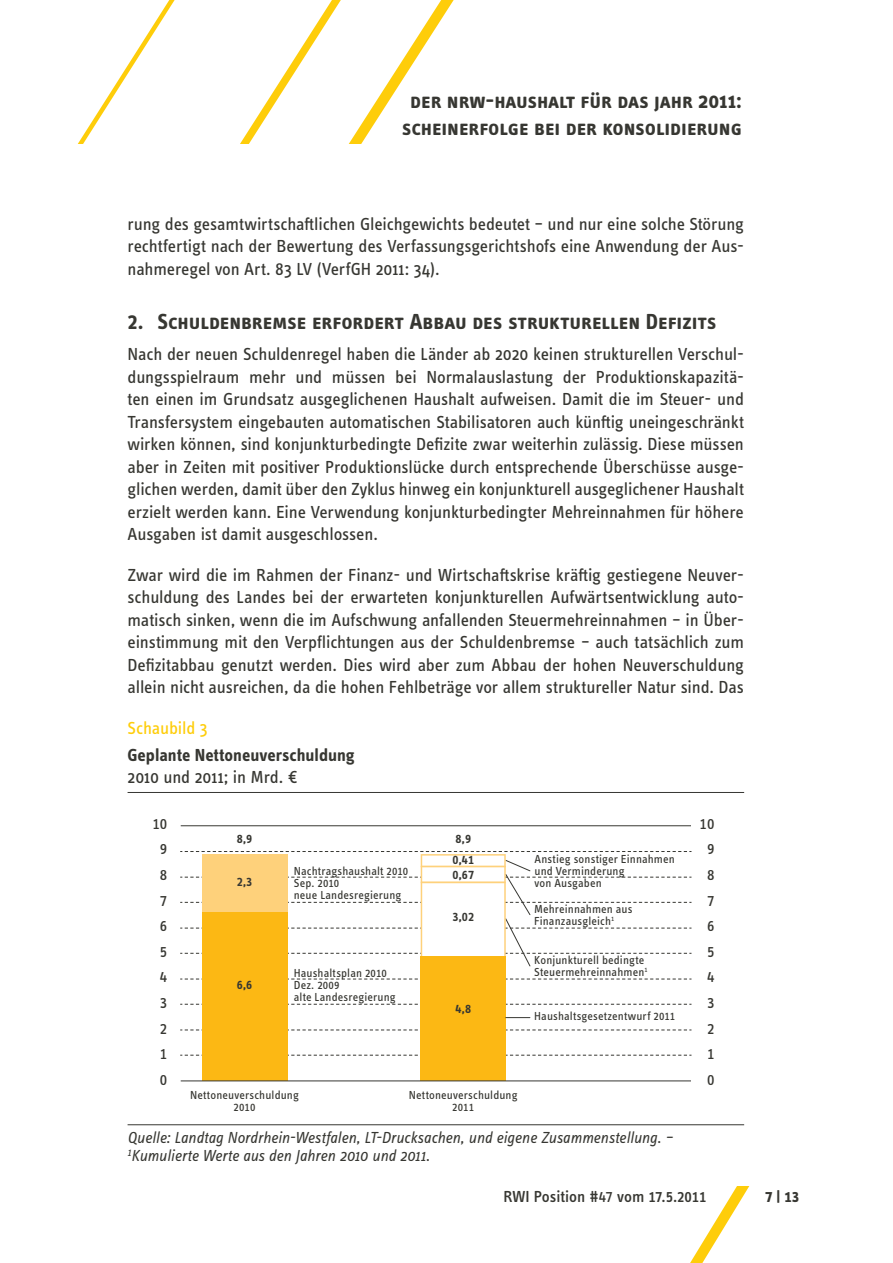
<style>
.page{position:relative;width:893px;height:1263px;background:#fff}
.page>*{position:absolute;margin:0;border:0;box-sizing:border-box;transform-origin:0 0}
.t1{font:700 22.5px/27px "Info OT Text";letter-spacing:-.01em;color:#373732;text-align:center}
.t2{font:18px/22.5px "Info OT Text";letter-spacing:-.01em;color:#373732;text-align:justify}
.t3{font:700 18px "Info OT Text";color:#373732}
.t4{font:18px "Info OT Text";letter-spacing:-.01em;color:#fecd0a}
.t5{font:italic 16.5px/18px "Info OT Text";letter-spacing:-.005em;color:#373732}
.t6{font:500 16.5px "Info OT Text";color:#373732}
.t7{font:16.5px/25.7px "Info OT Text";color:#373732;text-align:center}
.t8{font:700 16.5px "Info OT Text";color:#373732}
.t9{font:600 13.5px "Info OT Text";color:#373732}
.t10{font:12px/12px "Info OT Text";letter-spacing:.01em;color:#373732}
.s1{font-weight:400}
</style>
<div class="page">
<svg style="left:690px;top:1186px;width:60px;height:77px"></svg>
<svg style="left:240px;top:0;width:214px;height:144px"></svg>
<svg style="left:77px;top:0;width:98px;height:144px"></svg>
<hr style="left:128px;top:792px;width:616px;height:1px;background:#373732">
<hr style="left:128px;top:1124px;width:616px;height:1px;background:#373732">
<svg style="left:181px;top:1055px;width:510px;height:1px"></svg>
<svg style="left:181px;top:1030px;width:510px;height:1px"></svg>
<svg style="left:181px;top:1004px;width:510px;height:1px"></svg>
<svg style="left:181px;top:979px;width:510px;height:1px"></svg>
<hr style="left:181px;top:825px;width:510px;height:1px;background:#373732">
<svg style="left:181px;top:851px;width:510px;height:116px"></svg>
<div style="left:421px;top:956px;width:85px;height:125px;background:#fcb814"></div>
<svg style="left:506px;top:1017px;width:24px;height:1px"></svg>
<div style="left:202px;top:912px;width:85px;height:169px;background:#fcb814"></div>
<hr style="left:181px;top:1080px;width:510px;height:1px;background:#373732">
<p class="t1" style="left:402px;top:87px;width:342px">Der NRW-Haushalt für das Jahr 2011:<br>Scheinerfolge bei der Konsolidierung</p>
<p class="t2" style="left:128px;top:212px;width:618px">rung des gesamtwirtschaftlichen Gleichgewichts bedeutet – und nur eine solche Störung rechtfertigt nach der Bewertung des Verfassungsgerichtshofs eine Anwendung der Aus&shy;nahmeregel von Art. 83 LV (VerfGH 2011: 34).</p>
<p class="t1" style="left:128px;top:307px;width:591px">2. Schuldenbremse erfordert Abbau des strukturellen Defizits</p>
<p class="t2" style="left:128px;top:342px;width:618px">Nach der neuen Schuldenregel haben die Länder ab 2020 keinen strukturellen Verschul&shy;dungsspielraum mehr und müssen bei Normalauslastung der Produktionskapazitä&shy;ten einen im Grundsatz ausgeglichenen Haushalt aufweisen. Damit die im Steuer- und Transfersystem eingebauten automatischen Stabilisatoren auch künftig uneingeschränkt wirken können, sind konjunkturbedingte Defizite zwar weiterhin zulässig. Diese müssen aber in Zeiten mit positiver Produktionslücke durch entsprechende Überschüsse ausge&shy;glichen werden, damit über den Zyklus hinweg ein konjunkturell ausgeglichener Haushalt erzielt werden kann. Eine Verwendung konjunkturbedingter Mehreinnahmen für höhere Ausgaben ist damit ausgeschlossen.</p>
<p class="t2" style="left:128px;top:563px;width:618px">Zwar wird die im Rahmen der Finanz- und Wirtschaftskrise kräftig gestiegene Neuver&shy;schuldung des Landes bei der erwarteten konjunkturellen Aufwärtsentwicklung auto&shy;matisch sinken, wenn die im Aufschwung anfallenden Steuermehreinnahmen – in Über&shy;einstimmung mit den Verpflichtungen aus der Schuldenbremse – auch tatsächlich zum Defizitabbau genutzt werden. Dies wird aber zum Abbau der hohen Neuverschuldung allein nicht ausreichen, da die hohen Fehlbeträge vor allem struktureller Natur sind. Das</p>
<p class="t4" style="left:128px;top:716px;width:82px">Schaubild 3</p>
<p class="t3" style="left:128px;top:743px;width:229px">Geplante Nettoneuverschuldung</p>
<p class="t2" style="left:128px;top:765px;width:171px">2010 und 2011; in Mrd. €</p>
<p class="t7" style="left:152px;top:810px;width:16px">10<br>9</p>
<p class="t7" style="left:160px;top:861px;width:9px">8</p>
<p class="t7" style="left:160px;top:887px;width:9px">7</p>
<p class="t7" style="left:160px;top:912px;width:9px">6</p>
<p class="t7" style="left:160px;top:938px;width:9px">5</p>
<p class="t7" style="left:160px;top:964px;width:9px">4</p>
<p class="t7" style="left:160px;top:989px;width:9px">3</p>
<p class="t7" style="left:160px;top:1015px;width:9px">2</p>
<p class="t7" style="left:160px;top:1040px;width:9px">1</p>
<p class="t7" style="left:160px;top:1066px;width:9px">0</p>
<p class="t9" style="left:237px;top:830px;width:17px">8,9</p>
<p class="t9" style="left:455px;top:830px;width:17px">8,9</p>
<p class="t10" style="left:294px;top:864px;width:116px">Nachtragshaushalt 2010<br>Sep. 2010<br>neue Landesregierung</p>
<p class="t9" style="left:452px;top:851px;width:23px">0,41</p>
<p class="t9" style="left:452px;top:866px;width:23px">0,67</p>
<p class="t9" style="left:237px;top:873px;width:17px">2,3</p>
<p class="t9" style="left:237px;top:976px;width:17px">6,6</p>
<p class="t10" style="left:294px;top:966px;width:103px">Haushaltsplan 2010<br>Dez. 2009<br>alte Landesregierung</p>
<p class="t9" style="left:452px;top:908px;width:23px">3,02</p>
<p class="t9" style="left:455px;top:1000px;width:17px">4,8</p>
<p class="t10" style="left:534px;top:853px;width:142px">Anstieg sonstiger Einnahmen und Verminderung<br>von Ausgaben</p>
<p class="t10" style="left:534px;top:902px;width:100px">Mehreinnahmen aus<br>Finanzausgleich<sup>1</sup></p>
<p class="t10" style="left:534px;top:954px;width:115px">Konjunkturell bedingte<br>Steuermehreinnahmen<sup>1</sup></p>
<p class="t10" style="left:534px;top:1009px;width:143px">Haushaltsgesetzentwurf 2011</p>
<p class="t10" style="left:190px;top:1088px;width:110px;text-align:center">Nettoneuverschuldung<br>2010</p>
<p class="t10" style="left:409px;top:1088px;width:110px;text-align:center">Nettoneuverschuldung<br>2011</p>
<p class="t5" style="left:128px;top:1128px;width:547px">Quelle: Landtag Nordrhein-Westfalen, LT-Drucksachen, und eigene Zusammenstellung. –<br><sup>1</sup>Kumulierte Werte aus den Jahren 2010 und 2011.</p>
<p class="t7" style="left:700px;top:810px;width:16px">10<br>9</p>
<p class="t7" style="left:707px;top:861px;width:9px">8</p>
<p class="t7" style="left:707px;top:887px;width:9px">7</p>
<p class="t7" style="left:707px;top:912px;width:9px">6</p>
<p class="t7" style="left:707px;top:938px;width:9px">5</p>
<p class="t7" style="left:707px;top:964px;width:9px">4</p>
<p class="t7" style="left:707px;top:989px;width:9px">3</p>
<p class="t7" style="left:707px;top:1015px;width:9px">2</p>
<p class="t7" style="left:707px;top:1040px;width:9px">1</p>
<p class="t7" style="left:707px;top:1066px;width:9px">0</p>
<p class="t6" style="left:503px;top:1186px;width:205px">RWI Position #<span class="s1">47</span> vom 17.5.2011</p>
<p class="t8" style="left:765px;top:1186px;width:36px">7 | 13</p>
</div>
